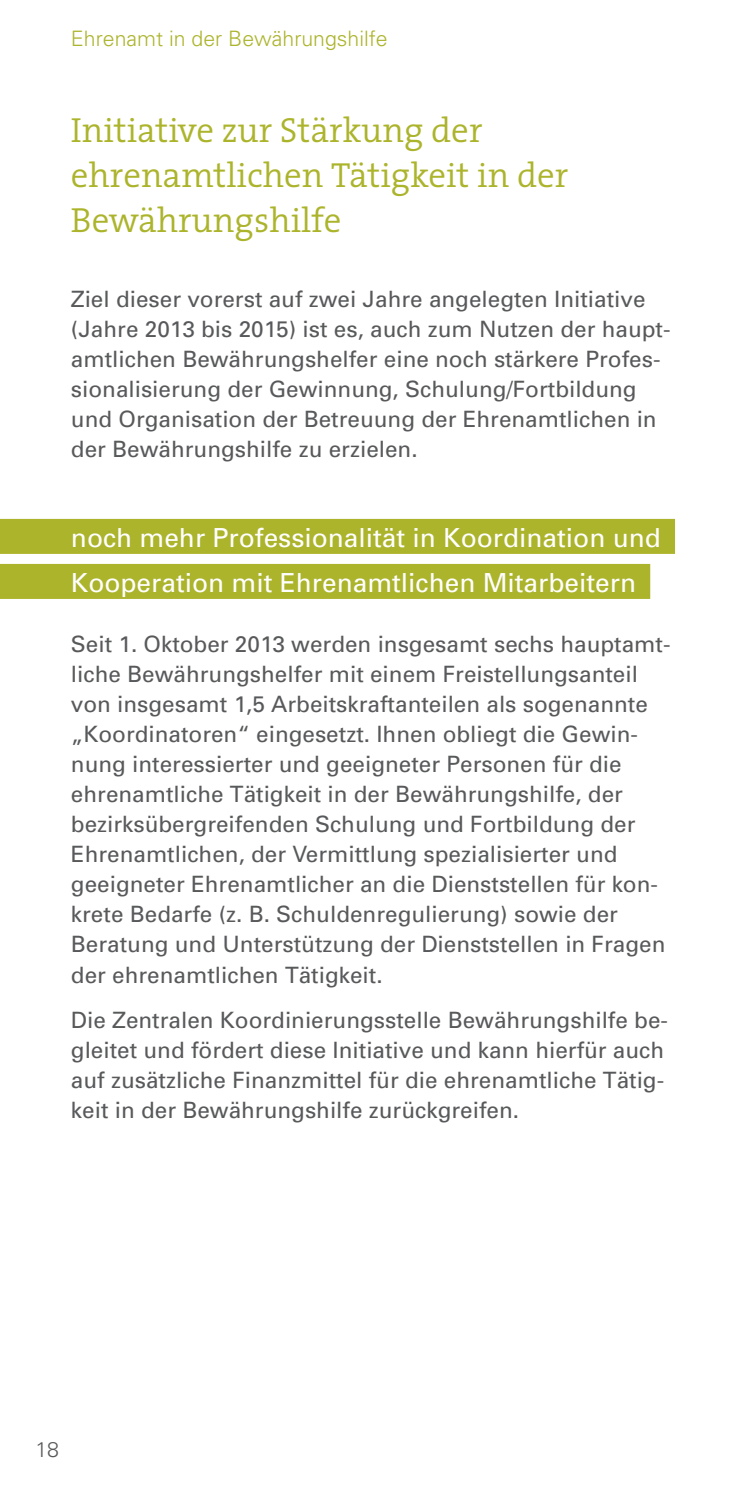
<style>
.page{position:relative;width:745px;height:1489px;background:#fff}
.page>*{position:absolute;margin:0;border:0;box-sizing:border-box;transform-origin:0 0}
.Headline{font:300 35px/45px "The Serif";color:#acb42c}
.Zwischenhead_links{font:26.25px "Univers";color:#fff}
.Copy{font:22.5px/30px "Univers";color:#58595b}
.t1{font:300 21.25px "Univers";color:#acb42c}
.t2{font:300 21.25px "Univers";color:#58595b}
</style>
<div class="page">
<div style="left:0;top:519px;width:674px;height:35px;background:#acb42c"></div>
<div style="left:0;top:564px;width:649px;height:35px;background:#acb42c"></div>
<p class="t1" style="left:71px;top:25px;width:318px">Ehrenamt in der Bewährungshilfe</p>
<p class="Headline" style="left:71px;top:107px;width:498px">Initiative zur Stärkung der ehrenamtlichen Tätigkeit in der<br>Bewährungshilfe</p>
<p class="Copy" style="left:71px;top:284px;width:600px">Ziel dieser vorerst auf zwei Jahre angelegten Initiative (Jahre 2013 bis 2015) ist es, auch zum Nutzen der haupt&shy;amtlichen Bewährungshelfer eine noch stärkere Profes&shy;sionalisierung der Gewinnung, Schulung/Fortbildung und Organisation der Betreuung der Ehrenamtlichen in der Bewährungshilfe zu erzielen.</p>
<p class="Zwischenhead_links" style="left:71px;top:521px;width:591px">noch mehr Professionalität in Koordination und</p>
<p class="Zwischenhead_links" style="left:71px;top:566px;width:566px">Kooperation mit Ehrenamtlichen Mitarbeitern</p>
<p class="Copy" style="left:71px;top:629px;width:600px">Seit 1. Oktober 2013 werden insgesamt sechs hauptamt&shy;liche Bewährungshelfer mit einem Freistellungsanteil von insgesamt 1,5 Arbeitskraftanteilen als sogenannte „Koordinatoren“ eingesetzt. Ihnen obliegt die Gewin&shy;nung interessierter und geeigneter Personen für die ehrenamtliche Tätigkeit in der Bewährungshilfe, der bezirksübergreifenden Schulung und Fortbildung der Ehrenamtlichen, der Vermittlung spezialisierter und geeigneter Ehrenamtlicher an die Dienststellen für kon&shy;krete Bedarfe (z. B. Schuldenregulierung) sowie der Beratung und Unterstützung der Dienststellen in Fragen der ehrenamtlichen Tätigkeit.</p>
<p class="Copy" style="left:71px;top:1004px;width:598px">Die Zentralen Koordinierungsstelle Bewährungshilfe be&shy;gleitet und fördert diese Initiative und kann hierfür auch auf zusätzliche Finanzmittel für die ehrenamtliche Tätig&shy;keit in der Bewährungshilfe zurückgreifen.</p>
<p class="t2" style="left:35px;top:1435px;width:25px">18</p>
</div>
